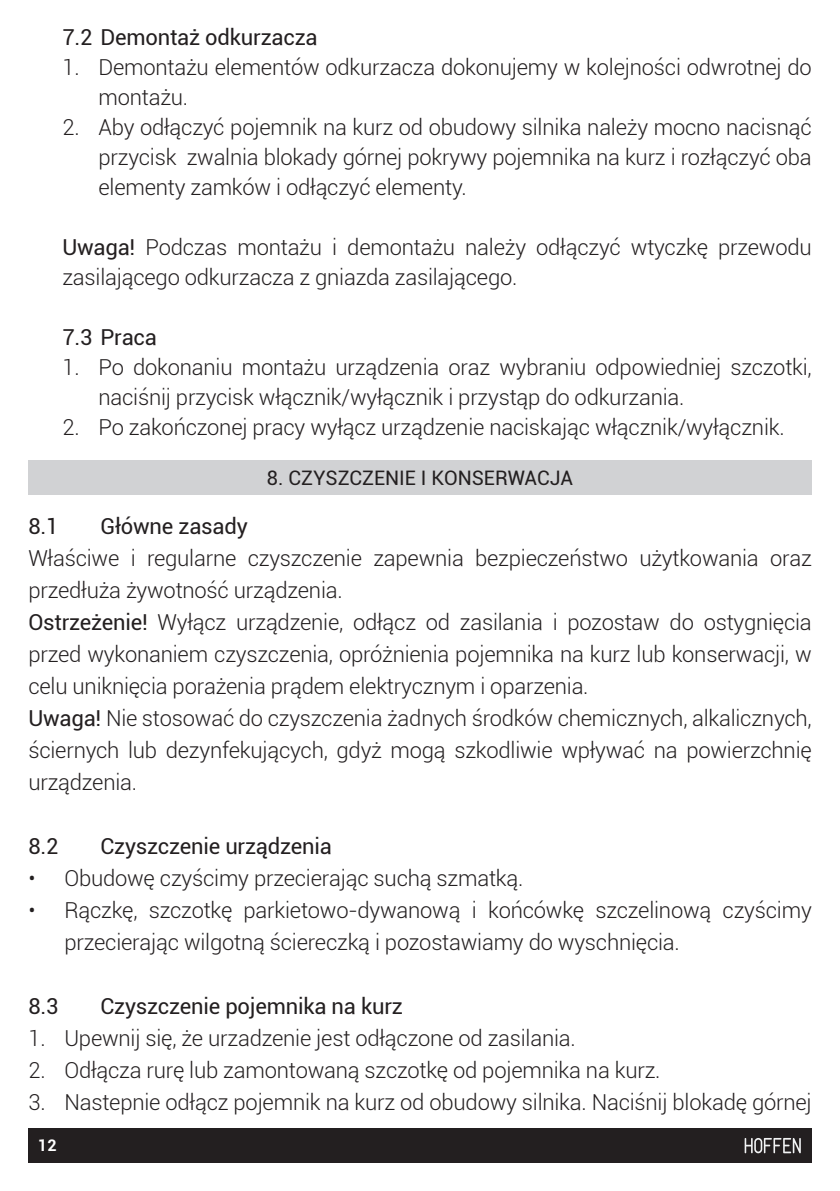
<style>
.page{position:relative;width:840px;height:1191px;background:#fff}
.page>*{position:absolute;margin:0;border:0;box-sizing:border-box;transform-origin:0 0}
.PUNKTOWANIE_-_KROPKI{font:300 22px/32px "Roboto";letter-spacing:-.01em;color:#231f20}
.PUNKTOWANIE_-_KROPKI-2{font:22px "Roboto";letter-spacing:-.01em;color:#231f20}
.TYTULY_ROZDZIALOW{font:20px "Roboto";color:#231f20}
.t1{font:700 16px "Roboto";color:#fff}
.s1{font-weight:400}
</style>
<div class="page">
<div style="left:28px;top:1128px;width:783px;height:34px;background:#231f20"></div>
<svg style="left:744px;top:1138px;width:56px;height:15px"></svg>
<div style="left:28px;top:461px;width:783px;height:34px;background:#d1d2d4"></div>
<p class="PUNKTOWANIE_-_KROPKI-2" style="left:62px;top:22px;width:257px">7.2 Demontaż odkurzacza</p>
<p class="PUNKTOWANIE_-_KROPKI" style="left:98px;top:51px;width:714px;line-height:30px;text-indent:-36px">1. Demontażu elementów odkurzacza dokonujemy w kolejności odwrotnej do montażu.</p>
<p class="PUNKTOWANIE_-_KROPKI" style="left:98px;top:111px;width:714px;line-height:30px;text-align:justify;text-indent:-36px">2. Aby odłączyć pojemnik na kurz od obudowy silnika należy mocno nacisnąć przycisk zwalnia blokady górnej pokrywy pojemnika na kurz i rozłączyć oba elementy zamków i odłączyć elementy.</p>
<p class="PUNKTOWANIE_-_KROPKI" style="left:62px;top:231px;width:750px;line-height:30px"><span class="s1">Uwaga!</span> Podczas montażu i demontażu należy odłączyć wtyczkę przewodu zasilającego odkurzacza z gniazda zasilającego.</p>
<p class="PUNKTOWANIE_-_KROPKI-2" style="left:62px;top:322px;width:96px">7.3 Praca</p>
<p class="PUNKTOWANIE_-_KROPKI" style="left:98px;top:351px;width:714px;line-height:30px;text-indent:-36px">1. Po dokonaniu montażu urządzenia oraz wybraniu odpowiedniej szczotki, naciśnij przycisk włącznik/wyłącznik i przystąp do odkurzania.</p>
<p class="PUNKTOWANIE_-_KROPKI" style="left:62px;top:410px;width:723px">2. Po zakończonej pracy wyłącz urządzenie naciskając włącznik/wyłącznik.</p>
<p class="TYTULY_ROZDZIALOW" style="left:266px;top:464px;width:308px">8. CZYSZCZENIE I KONSERWACJA</p>
<p class="PUNKTOWANIE_-_KROPKI-2" style="left:28px;top:511px;width:32px">8.1</p>
<p class="PUNKTOWANIE_-_KROPKI-2" style="left:100px;top:511px;width:149px">Główne zasady</p>
<p class="PUNKTOWANIE_-_KROPKI" style="left:28px;top:541px;width:784px">Właściwe i regularne czyszczenie zapewnia bezpieczeństwo użytkowania oraz przedłuża żywotność urządzenia.</p>
<p class="PUNKTOWANIE_-_KROPKI" style="left:28px;top:605px;width:784px;text-align:justify"><span class="s1">Ostrzeżenie!</span> Wyłącz urządzenie, odłącz od zasilania i pozostaw do ostygnięcia przed wykonaniem czyszczenia, opróżnienia pojemnika na kurz lub konserwacji, w celu uniknięcia porażenia prądem elektrycznym i oparzenia.</p>
<p class="PUNKTOWANIE_-_KROPKI" style="left:28px;top:701px;width:784px;text-align:justify"><span class="s1">Uwaga!</span> Nie stosować do czyszczenia żadnych środków chemicznych, alkalicznych, ściernych lub dezynfekujących, gdyż mogą szkodliwie wpływać na powierzchnię urządzenia.</p>
<p class="PUNKTOWANIE_-_KROPKI-2" style="left:28px;top:831px;width:32px">8.2</p>
<p class="PUNKTOWANIE_-_KROPKI-2" style="left:100px;top:831px;width:233px">Czyszczenie urządzenia</p>
<p class="PUNKTOWANIE_-_KROPKI" style="left:28px;top:861px;width:496px">• Obudowę czyścimy przecierając suchą szmatką.</p>
<p class="PUNKTOWANIE_-_KROPKI" style="left:64px;top:893px;width:748px;text-indent:-36px">• Rączkę, szczotkę parkietowo-dywanową i końcówkę szczelinową czyścimy przecierając wilgotną ściereczką i pozostawiamy do wyschnięcia.</p>
<p class="PUNKTOWANIE_-_KROPKI-2" style="left:28px;top:991px;width:32px">8.3</p>
<p class="PUNKTOWANIE_-_KROPKI-2" style="left:100px;top:991px;width:304px">Czyszczenie pojemnika na kurz</p>
<p class="PUNKTOWANIE_-_KROPKI" style="left:28px;top:1021px;width:548px">1. Upewnij się, że urzadzenie jest odłączone od zasilania.</p>
<p class="PUNKTOWANIE_-_KROPKI" style="left:28px;top:1053px;width:633px">2. Odłącza rurę lub zamontowaną szczotkę od pojemnika na kurz.</p>
<p class="PUNKTOWANIE_-_KROPKI" style="left:28px;top:1085px;width:784px">3. Nastepnie odłącz pojemnik na kurz od obudowy silnika. Naciśnij blokadę górnej</p>
<p class="t1" style="left:28px;top:1133px;width:30px"><sup>3</sup>12</p>
</div>
